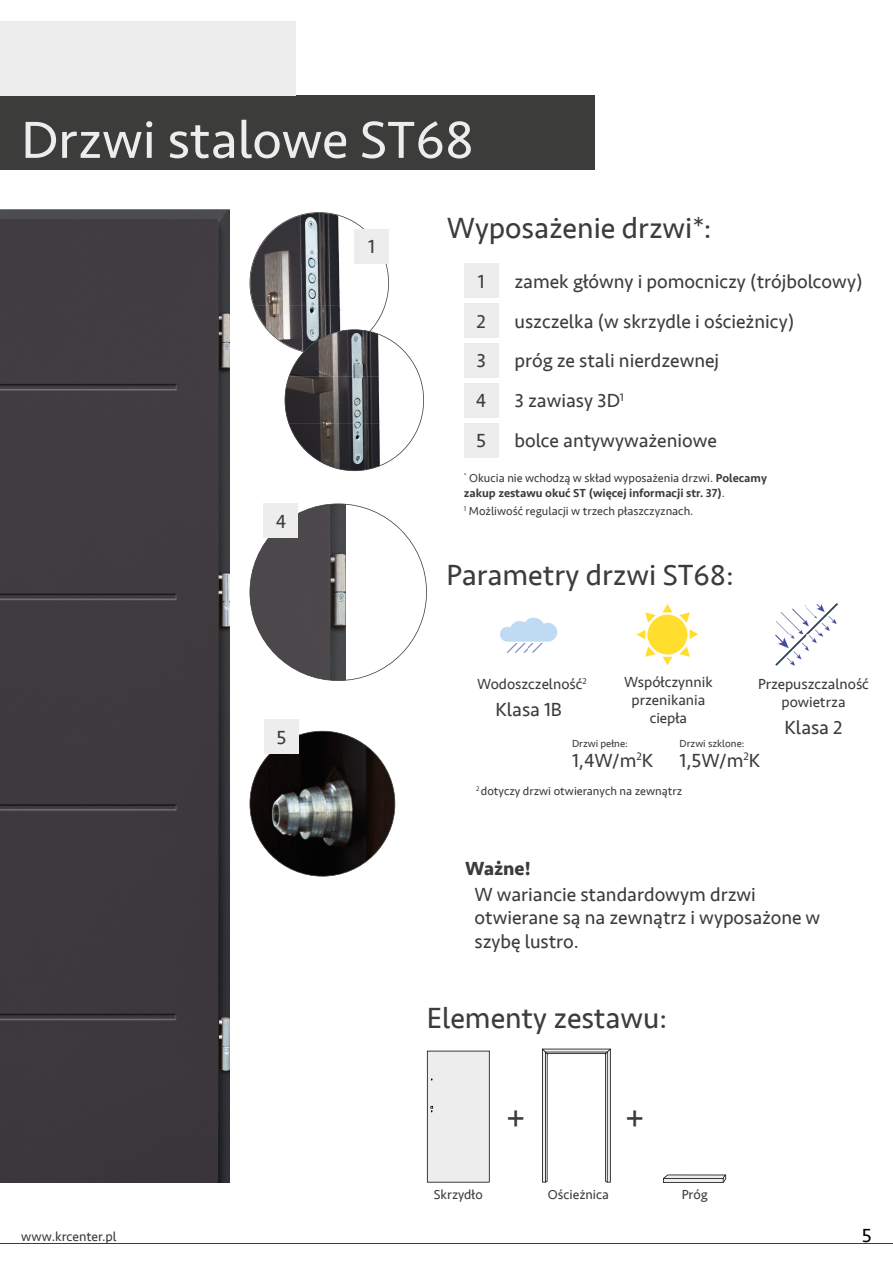
<style>
.page{position:relative;width:893px;height:1263px;background:#fff}
.page>*{position:absolute;margin:0;border:0;box-sizing:border-box;transform-origin:0 0}
.t1{font:54px "Seravek";color:#ededed}
.t2{font:33px "Seravek";color:#3c3c3b}
.t3{font:30px "Seravek";color:#3c3c3b}
.t4{font:19.5px/23.4px "Seravek";color:#3c3c3b}
.t5{font:700 19.5px "Seravek";letter-spacing:-.005em;color:#3c3c3b}
.t6{font:19.5px "Seravek";color:#000}
.t7{font:15px/18px "Seravek";color:#3c3c3b;text-align:center}
.t8{font:13.5px "Seravek";color:#3c3c3b}
.t9{font:500 12px/14.4px "Seravek";color:#3c3c3b}
.t10{font:12px "Seravek";color:#3c3c3b}
.t11{font:10.5px "Seravek";color:#3c3c3b}
.s1{font-weight:400}
</style>
<div class="page">
<hr style="left:0;top:1243px;width:893px;height:1px;background:#3c3c3b">
<svg style="left:250px;top:212px;width:174px;height:259px"></svg>
<div style="left:0;top:96px;width:595px;height:74px;background:#3c3c3b"></div>
<div style="left:0;top:21px;width:296px;height:75px;background:#ededed"></div>
<div style="left:0;top:210px;width:230px;height:973px;background:#3f3a3e"></div>
<div style="left:464px;top:264px;width:34px;height:34px;background:#ededed"></div>
<div style="left:464px;top:383px;width:34px;height:35px;background:#ededed"></div>
<div style="left:464px;top:303px;width:34px;height:35px;background:#ededed"></div>
<div style="left:464px;top:423px;width:34px;height:34px;background:#ededed"></div>
<div style="left:464px;top:343px;width:34px;height:35px;background:#ededed"></div>
<svg style="left:250px;top:503px;width:177px;height:178px"></svg>
<div style="left:264px;top:503px;width:34px;height:35px;background:#ededed"></div>
<img style="left:775px;top:604px;width:62px;height:62px">
<img style="left:636px;top:604px;width:62px;height:62px">
<img style="left:500px;top:617px;width:58px;height:36px">
<div style="left:427px;top:1051px;width:63px;height:131px;background:#ededed"></div>
<svg style="left:542px;top:1049px;width:69px;height:133px"></svg>
<svg style="left:663px;top:1174px;width:63px;height:9px"></svg>
<svg style="left:250px;top:731px;width:145px;height:145px"></svg>
<div style="left:264px;top:719px;width:35px;height:35px;background:#ededed"></div>
<h1 class="t1" style="left:21px;top:98px;width:454px">Drzwi stalowe ST68</h1>
<p class="t4" style="left:276px;top:509px;width:12px">4</p>
<p class="t4" style="left:276px;top:725px;width:11px">5</p>
<p class="t4" style="left:368px;top:235px;width:8px">1</p>
<h3 class="t3" style="left:447px;top:205px;width:266px">Wyposażenie drzwi*:</h3>
<p class="t4" style="left:478px;top:270px;width:8px">1</p>
<p class="t4" style="left:514px;top:270px;width:350px">zamek główny i pomocniczy (trójbolcowy)</p>
<p class="t4" style="left:476px;top:309px;width:11px">2</p>
<p class="t4" style="left:514px;top:309px;width:281px">uszczelka (w skrzydle i ościeżnicy)</p>
<p class="t4" style="left:476px;top:349px;width:11px">3</p>
<p class="t4" style="left:514px;top:349px;width:206px">próg ze stali nierdzewnej</p>
<p class="t4" style="left:476px;top:389px;width:12px">4</p>
<p class="t4" style="left:514px;top:389px;width:111px">3 zawiasy 3D<sup>1</sup></p>
<p class="t4" style="left:476px;top:429px;width:11px">5</p>
<p class="t4" style="left:514px;top:429px;width:204px">bolce antywyważeniowe</p>
<p class="t9" style="left:464px;top:471px;width:305px"><sup>*</sup> <span class="s1">Okucia nie wchodzą w skład wyposażenia drzwi.</span> Polecamy zakup zestawu okuć ST (więcej informacji str. 37)<span class="s1">.</span></p>
<p class="t10" style="left:464px;top:501px;width:231px"><sup>1</sup> Możliwość regulacji w trzech płaszczyznach.</p>
<h3 class="t3" style="left:446px;top:552px;width:289px">Parametry drzwi ST68:</h3>
<p class="t7" style="left:624px;top:673px;width:90px">Współczynnik przenikania ciepła</p>
<p class="t7" style="left:758px;top:675px;width:112px">Przepuszczalność powietrza</p>
<p class="t7" style="left:477px;top:675px;width:111px">Wodoszczelność<sup>2</sup></p>
<p class="t4" style="left:495px;top:698px;width:68px">Klasa 1B</p>
<p class="t11" style="left:572px;top:735px;width:57px">Drzwi pełne:</p>
<p class="t4" style="left:572px;top:748px;width:83px">1,4W/m<sup>2</sup>K</p>
<p class="t4" style="left:784px;top:716px;width:59px">Klasa 2</p>
<p class="t11" style="left:680px;top:735px;width:66px">Drzwi szklone:</p>
<p class="t4" style="left:680px;top:748px;width:82px">1,5W/m<sup>2</sup>K</p>
<p class="t10" style="left:476px;top:782px;width:208px"><sup>2</sup> dotyczy drzwi otwieranych na zewnątrz</p>
<p class="t5" style="left:465px;top:852px;width:68px">Ważne!</p>
<p class="t4" style="left:475px;top:883px;width:347px">W wariancie standardowym drzwi otwierane są na zewnątrz i wyposażone w szybę lustro.</p>
<h3 class="t3" style="left:427px;top:995px;width:242px">Elementy zestawu:</h3>
<h2 class="t2" style="left:506px;top:1092px;width:21px">+</h2>
<h2 class="t2" style="left:625px;top:1092px;width:21px">+</h2>
<p class="t8" style="left:434px;top:1183px;width:51px">Skrzydło</p>
<p class="t8" style="left:548px;top:1183px;width:62px">Ościeżnica</p>
<p class="t8" style="left:682px;top:1183px;width:27px">Próg</p>
<p class="t8" style="left:21px;top:1226px;width:97px">www.krcenter.pl</p>
<p class="t6" style="left:862px;top:1220px;width:11px">5</p>
</div>
